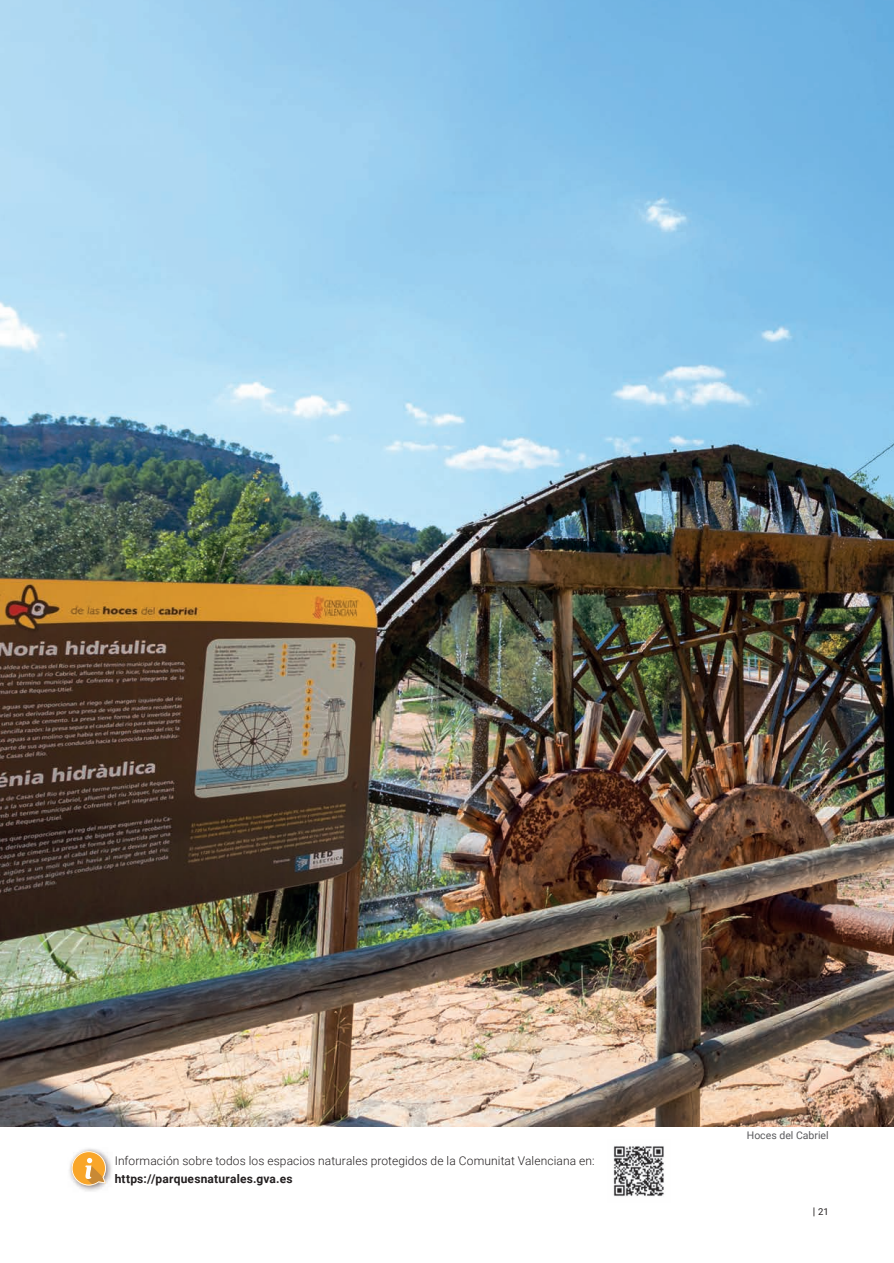
<style>
.page{position:relative;width:894px;height:1263px;background:#fff}
.page>*{position:absolute;margin:0;border:0;box-sizing:border-box;transform-origin:0 0}
.t1{font:300 12px "Roboto";letter-spacing:.01em;color:#231f20}
.t2{font:700 12px "Roboto";letter-spacing:.015em;color:#231f20}
.t3{font:10.5px "Roboto";color:#5a5a5d}
.t4{font:9.45px "Roboto";color:#231f20}
.s1{font-size:10.5px}
</style>
<div class="page">
<img style="left:0;top:0;width:893px;height:1126px">
<img style="left:69px;top:1148px;width:43px;height:43px">
<svg style="left:71px;top:1151px;width:35px;height:34px"></svg>
<img style="left:613px;top:1146px;width:51px;height:51px">
<p class="t1" style="left:115px;top:1152px;width:481px">Información sobre todos los espacios naturales protegidos de la Comunitat Valenciana en:</p>
<p class="t2" style="left:115px;top:1170px;width:179px">https://parquesnaturales.gva.es</p>
<p class="t3" style="left:746px;top:1128px;width:83px">Hoces del Cabriel</p>
<p class="t4" style="left:812px;top:1205px;width:17px"><span class="s1">|</span> 21</p>
</div>
